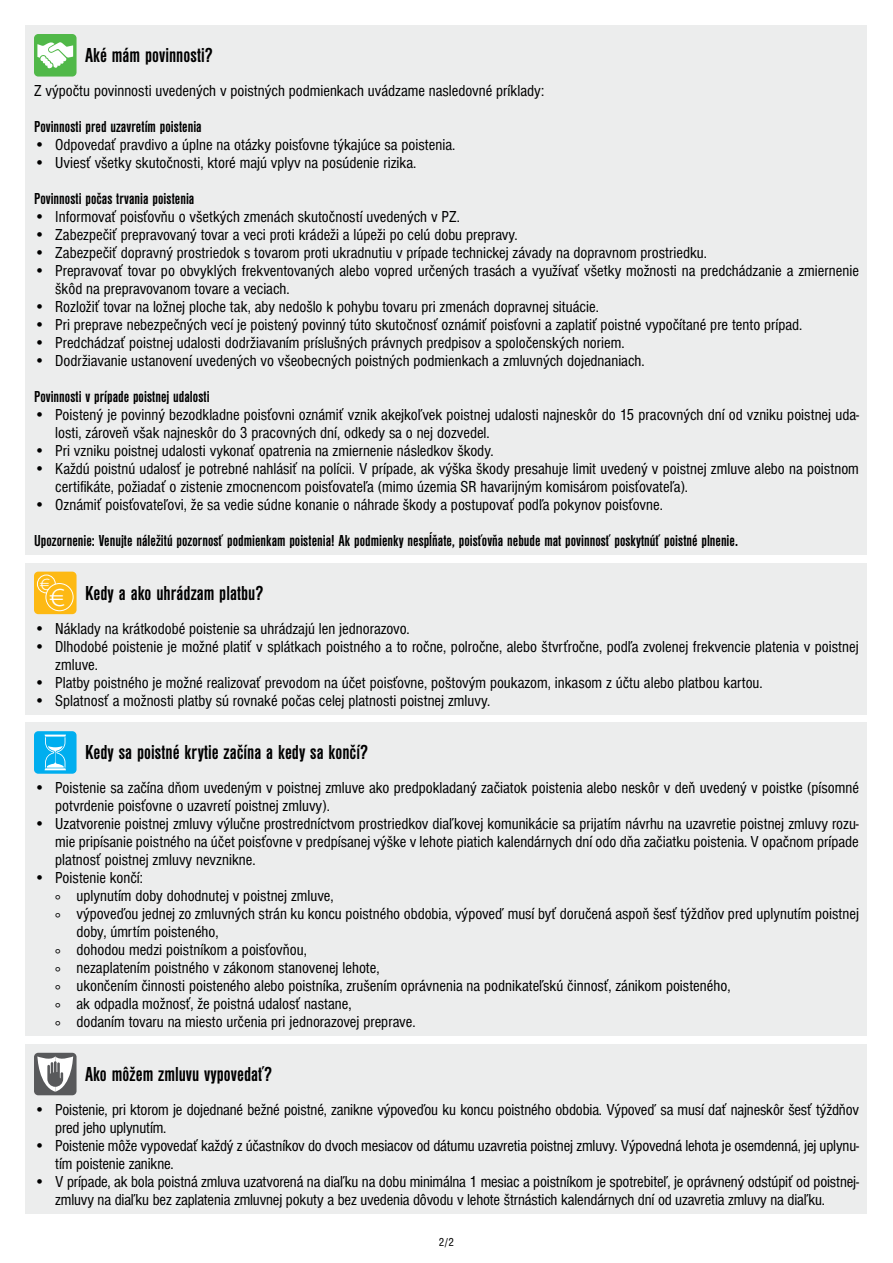
<style>
.page{position:relative;width:893px;height:1263px;background:#fff}
.page>*{position:absolute;margin:0;border:0;box-sizing:border-box;transform-origin:0 0}
.t1{font:300 33.9px "Myriad Pro";color:#fff}
.t2{font:300 22.2px "Myriad Pro";color:#fff}
.t3{font:700 condensed 21px "Nimbus Sans DOT";color:#000}
.t4{font:condensed 16.5px/18px "Nimbus Sans DOT";color:#000}
.t5{font:700 condensed 16.5px "Nimbus Sans DOT";color:#000}
.t6{font:condensed 12px "Nimbus Sans DOT";color:#000}
</style>
<div class="page">
<div style="left:26px;top:26px;width:841px;height:529px;background:#eceded"></div>
<div style="left:26px;top:563px;width:841px;height:151px;background:#eceded"></div>
<div style="left:26px;top:723px;width:841px;height:313px;background:#eceded"></div>
<div style="left:26px;top:1044px;width:841px;height:169px;background:#eceded"></div>
<div style="left:34px;top:34px;width:43px;height:43px;background:#50b848;border-radius:4px"></div>
<svg style="left:37px;top:42px;width:36px;height:26px"></svg>
<div style="left:34px;top:572px;width:43px;height:42px;background:#fdb913;border-radius:4px"></div>
<div style="left:37px;top:575px;width:19px;height:18px;border:1px solid #fff;border-radius:50%"></div>
<div style="left:46px;top:583px;width:27px;height:28px;background:#fdb913;border-radius:50%"></div>
<div style="left:46px;top:583px;width:27px;height:28px;border:1px solid #fff;border-radius:50%"></div>
<div style="left:34px;top:731px;width:43px;height:43px;background:#00aeef;border-radius:4px"></div>
<svg style="left:45px;top:735px;width:21px;height:35px"></svg>
<div style="left:34px;top:1053px;width:43px;height:42px;background:#58595b;border-radius:4px"></div>
<svg style="left:37px;top:1056px;width:36px;height:36px"></svg>
<p class="t3" style="left:85px;top:44px;width:129px">Aké mám povinnosti?</p>
<p class="t4" style="left:34px;top:82px;width:512px">Z výpočtu povinnosti uvedených v poistných podmienkach uvádzame nasledovné príklady:</p>
<p class="t5" style="left:34px;top:118px;width:169px">Povinnosti pred uzavretím poistenia</p>
<p class="t4" style="left:34px;top:136px;width:423px">• Odpovedať pravdivo a úplne na otázky poisťovne týkajúce sa poistenia.</p>
<p class="t4" style="left:34px;top:154px;width:384px">• Uviesť všetky skutočnosti, ktoré majú vplyv na posúdenie rizika.</p>
<p class="t5" style="left:34px;top:190px;width:162px">Povinnosti počas trvania poistenia</p>
<p class="t4" style="left:34px;top:208px;width:427px">• Informovať poisťovňu o všetkých zmenách skutočností uvedených v PZ.</p>
<p class="t4" style="left:34px;top:226px;width:485px">• Zabezpečiť prepravovaný tovar a veci proti krádeži a lúpeži po celú dobu prepravy.</p>
<p class="t4" style="left:34px;top:244px;width:674px">• Zabezpečiť dopravný prostriedok s tovarom proti ukradnutiu v prípade technickej závady na dopravnom prostriedku.</p>
<p class="t4" style="left:55px;top:262px;width:805px;text-indent:-21px">• Prepravovať tovar po obvyklých frekventovaných alebo vopred určených trasách a využívať všetky možnosti na predchádzanie a zmiernenie škôd na prepravovanom tovare a veciach.</p>
<p class="t4" style="left:34px;top:298px;width:566px">• Rozložiť tovar na ložnej ploche tak, aby nedošlo k pohybu tovaru pri zmenách dopravnej situácie.</p>
<p class="t4" style="left:34px;top:316px;width:770px">• Pri preprave nebezpečných vecí je poistený povinný túto skutočnosť oznámiť poisťovni a zaplatiť poistné vypočítané pre tento prípad.</p>
<p class="t4" style="left:34px;top:334px;width:592px">• Predchádzať poistnej udalosti dodržiavaním príslušných právnych predpisov a spoločenských noriem.</p>
<p class="t4" style="left:34px;top:352px;width:612px">• Dodržiavanie ustanovení uvedených vo všeobecných poistných podmienkach a zmluvných dojednaniach.</p>
<p class="t5" style="left:34px;top:388px;width:177px">Povinnosti v prípade poistnej udalosti</p>
<p class="t4" style="left:55px;top:406px;width:805px;text-indent:-21px">• Poistený je povinný bezodkladne poisťovni oznámiť vznik akejkoľvek poistnej udalosti najneskôr do 15 pracovných dní od vzniku poistnej uda&shy;losti, zároveň však najneskôr do 3 pracovných dní, odkedy sa o nej dozvedel.</p>
<p class="t4" style="left:34px;top:442px;width:461px">• Pri vzniku poistnej udalosti vykonať opatrenia na zmiernenie následkov škody.</p>
<p class="t4" style="left:55px;top:460px;width:805px;text-indent:-21px">• Každú poistnú udalosť je potrebné nahlásiť na polícii. V prípade, ak výška škody presahuje limit uvedený v poistnej zmluve alebo na poistnom certifikáte, požiadať o zistenie zmocnencom poisťovateľa (mimo územia SR havarijným komisárom poisťovateľa).</p>
<p class="t4" style="left:34px;top:496px;width:630px">• Oznámiť poisťovateľovi, že sa vedie súdne konanie o náhrade škody a postupovať podľa pokynov poisťovne.</p>
<p class="t5" style="left:34px;top:532px;width:705px">Upozornenie: Venujte náležitú pozornosť podmienkam poistenia! Ak podmienky nespĺňate, poisťovňa nebude mat povinnosť poskytnúť poistné plnenie.</p>
<h2 class="t2" style="left:39px;top:569px;width:13px">€</h2>
<h1 class="t1" style="left:49px;top:574px;width:19px">€</h1>
<p class="t3" style="left:85px;top:582px;width:180px">Kedy a ako uhrádzam platbu?</p>
<p class="t4" style="left:34px;top:620px;width:377px">• Náklady na krátkodobé poistenie sa uhrádzajú len jednorazovo.</p>
<p class="t4" style="left:55px;top:638px;width:805px;text-indent:-21px">• Dlhodobé poistenie je možné platiť v splátkach poistného a to ročne, polročne, alebo štvrťročne, podľa zvolenej frekvencie platenia v poistnej zmluve.</p>
<p class="t4" style="left:34px;top:674px;width:730px">• Platby poistného je možné realizovať prevodom na účet poisťovne, poštovým poukazom, inkasom z účtu alebo platbou kartou.</p>
<p class="t4" style="left:34px;top:692px;width:458px">• Splatnosť a možnosti platby sú rovnaké počas celej platnosti poistnej zmluvy.</p>
<p class="t3" style="left:85px;top:741px;width:284px">Kedy sa poistné krytie začína a kedy sa končí?</p>
<p class="t4" style="left:55px;top:779px;width:805px;text-indent:-21px">• Poistenie sa začína dňom uvedeným v poistnej zmluve ako predpokladaný začiatok poistenia alebo neskôr v deň uvedený v poistke (písomné potvrdenie poisťovne o uzavretí poistnej zmluvy).</p>
<p class="t4" style="left:55px;top:815px;width:805px;text-align:justify;text-indent:-21px">• Uzatvorenie poistnej zmluvy výlučne prostredníctvom prostriedkov diaľkovej komunikácie sa prijatím návrhu na uzavretie poistnej zmluvy rozu&shy;mie pripísanie poistného na účet poisťovne v predpísanej výške v lehote piatich kalendárnych dní odo dňa začiatku poistenia. V opačnom prípade platnosť poistnej zmluvy nevznikne.</p>
<p class="t4" style="left:34px;top:869px;width:111px">• Poistenie končí:</p>
<p class="t4" style="left:55px;top:887px;width:280px">° uplynutím doby dohodnutej v poistnej zmluve,</p>
<p class="t4" style="left:55px;top:905px;width:805px">° výpoveďou jednej zo zmluvných strán ku koncu poistného obdobia, výpoveď musí byť doručená aspoň šesť týždňov pred uplynutím poistnej</p>
<p class="t4" style="left:77px;top:923px;width:144px">doby, úmrtím poisteného,</p>
<p class="t4" style="left:55px;top:941px;width:253px">° dohodou medzi poistníkom a poisťovňou,</p>
<p class="t4" style="left:55px;top:959px;width:326px">° nezaplatením poistného v zákonom stanovenej lehote,</p>
<p class="t4" style="left:55px;top:977px;width:677px">° ukončením činnosti poisteného alebo poistníka, zrušením oprávnenia na podnikateľskú činnosť, zánikom poisteného,</p>
<p class="t4" style="left:55px;top:995px;width:298px">° ak odpadla možnosť, že poistná udalosť nastane,</p>
<p class="t4" style="left:55px;top:1013px;width:362px">° dodaním tovaru na miesto určenia pri jednorazovej preprave.</p>
<p class="t3" style="left:85px;top:1063px;width:189px">Ako môžem zmluvu vypovedať?</p>
<p class="t4" style="left:55px;top:1101px;width:805px;text-indent:-21px">• Poistenie, pri ktorom je dojednané bežné poistné, zanikne výpoveďou ku koncu poistného obdobia. Výpoveď sa musí dať najneskôr šesť týždňov pred jeho uplynutím.</p>
<p class="t4" style="left:55px;top:1137px;width:805px;text-indent:-21px">• Poistenie môže vypovedať každý z účastníkov do dvoch mesiacov od dátumu uzavretia poistnej zmluvy. Výpovedná lehota je osemdenná, jej uplynu&shy;tím poistenie zanikne.</p>
<p class="t4" style="left:55px;top:1173px;width:805px;text-indent:-21px">• V prípade, ak bola poistná zmluva uzatvorená na diaľku na dobu minimálna 1 mesiac a poistníkom je spotrebiteľ, je oprávnený odstúpiť od poistnej&shy;zmluvy na diaľku bez zaplatenia zmluvnej pokuty a bez uvedenia dôvodu v lehote štrnástich kalendárnych dní od uzavretia zmluvy na diaľku.</p>
<p class="t6" style="left:439px;top:1235px;width:17px">2/2</p>
</div>
